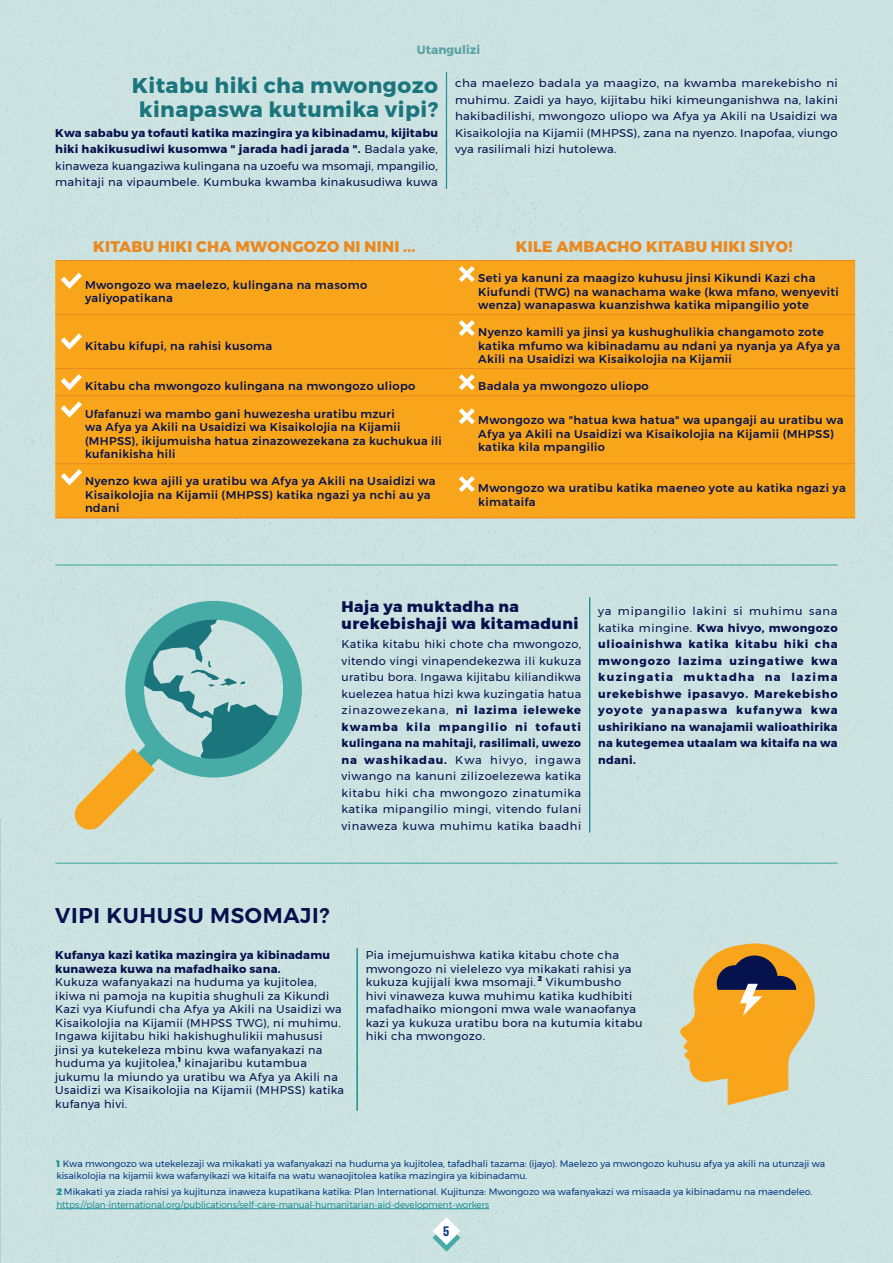
<style>
.page{position:relative;width:893px;height:1263px;background:#cde3e2}
.page>*{position:absolute;margin:0;border:0;box-sizing:border-box;transform-origin:0 0}
.TXT-COURANT-FIN{font:700 21.3px/24px "Montserrat";letter-spacing:.02em;color:#1b757d;text-align:center}
.TXT-COURANT-FIN-2{font:600 21.3px "Montserrat";letter-spacing:.03em;color:#05124e}
.t1{font:800 15.3px "Montserrat";letter-spacing:.02em;color:#ea8920}
.TXT-COURANT-FIN-3{font:800 15.3px/16.5px "Montserrat";letter-spacing:.03em;color:#05124e}
.t2{font:700 12px "Montserrat";color:#5ca2a6}
.t3{font:900 12px "Big Shoulders Display";color:#083b83}
.TXT-COURANT-FIN-4{font:11.25px/13.5px "Montserrat";letter-spacing:.03em;color:#05124e}
.TXT-COURANT-FIN-5{font:500 11.25px/13.5px "Montserrat";letter-spacing:.03em;color:#05124e}
.TXT-COURANT-FIN-6{font:700 11.25px/16.5px "Montserrat";letter-spacing:.02em;color:#05124e;text-align:justify}
.TXT-COURANT-FIN-7{font:11.25px/16.5px "Montserrat";letter-spacing:.03em;color:#05124e;text-align:justify;scale:1.05 1}
.t4{font:9.3px/12px "Montserrat";color:#083b83}
.TXT-COURANT-FIN-8{font:900 7.05px "Montserrat";color:#05124e}
.s1{font-weight:700}
.s2{font-weight:400}
.s3{font-weight:900;color:#239095}
.s4{color:#239095}
</style>
<div class="page">
<img style="left:0;top:818px;width:1px;height:445px">
<hr style="left:55px;top:564px;width:783px;height:2px;background:#46aca5">
<hr style="left:55px;top:863px;width:783px;height:1px;background:#46aca5">
<hr style="left:589px;top:597px;width:1px;height:235px;background:#239095">
<hr style="left:446px;top:72px;width:1px;height:117px;background:#239095">
<hr style="left:357px;top:948px;width:1px;height:162px;background:#239095">
<svg style="left:679px;top:940px;width:139px;height:165px"></svg>
<hr style="left:56px;top:1208px;width:433px;height:1px;background:#239095">
<div style="left:55px;top:261px;width:800px;height:257px;background:#f9a51b"></div>
<hr style="left:55px;top:260px;width:398px;height:1px;background:#ea8920">
<hr style="left:453px;top:260px;width:402px;height:1px;background:#ea8920">
<hr style="left:55px;top:314px;width:398px;height:1px;background:#ea8920">
<hr style="left:453px;top:314px;width:402px;height:1px;background:#ea8920">
<hr style="left:55px;top:368px;width:398px;height:1px;background:#ea8920">
<hr style="left:453px;top:368px;width:402px;height:1px;background:#ea8920">
<hr style="left:55px;top:396px;width:398px;height:1px;background:#ea8920">
<hr style="left:453px;top:396px;width:402px;height:1px;background:#ea8920">
<hr style="left:55px;top:463px;width:398px;height:1px;background:#ea8920">
<hr style="left:453px;top:463px;width:402px;height:1px;background:#ea8920">
<hr style="left:55px;top:518px;width:398px;height:1px;background:#ea8920">
<hr style="left:453px;top:518px;width:402px;height:1px;background:#ea8920">
<svg style="left:61px;top:273px;width:21px;height:16px"></svg>
<svg style="left:459px;top:266px;width:16px;height:16px"></svg>
<svg style="left:61px;top:333px;width:21px;height:17px"></svg>
<svg style="left:459px;top:320px;width:16px;height:16px"></svg>
<svg style="left:61px;top:374px;width:21px;height:16px"></svg>
<svg style="left:459px;top:374px;width:16px;height:16px"></svg>
<svg style="left:61px;top:401px;width:21px;height:17px"></svg>
<svg style="left:459px;top:408px;width:16px;height:16px"></svg>
<svg style="left:61px;top:469px;width:21px;height:16px"></svg>
<svg style="left:459px;top:476px;width:16px;height:16px"></svg>
<svg style="left:433px;top:1217px;width:27px;height:35px"></svg>
<svg style="left:81px;top:597px;width:225px;height:227px"></svg>
<svg style="left:69px;top:604px;width:229px;height:232px"></svg>
<p class="t2" style="left:417px;top:40px;width:65px">Utangulizi</p>
<p class="TXT-COURANT-FIN" style="left:132px;top:73px;width:308px">Kitabu hiki cha mwongozo kinapaswa kutumika vipi?</p>
<p class="TXT-COURANT-FIN-4" style="left:55px;top:124px;width:384px;line-height:16.5px;text-align:justify"><span class="s1">Kwa sababu ya tofauti katika mazingira ya kibinadamu, kijitabu hiki hakikusudiwi kusomwa " jarada hadi jarada ".</span> Badala yake, kinaweza kuangaziwa kulingana na uzoefu wa msomaji, mpangilio, mahitaji na vipaumbele. Kumbuka kwamba kinakusudiwa kuwa</p>
<p class="TXT-COURANT-FIN-7" style="left:455px;top:75px;width:366px">cha maelezo badala ya maagizo, na kwamba marekebisho ni muhimu. Zaidi ya hayo, kijitabu hiki kimeunganishwa na, lakini hakibadilishi, mwongozo uliopo wa Afya ya Akili na Usaidizi wa Kisaikolojia na Kijamii (MHPSS), zana na nyenzo. Inapofaa, viungo vya rasilimali hizi hutolewa.</p>
<p class="t1" style="left:93px;top:234px;width:324px">KITABU HIKI CHA MWONGOZO NI NINI ...</p>
<p class="t1" style="left:516px;top:234px;width:278px">KILE AMBACHO KITABU HIKI SIYO!</p>
<p class="TXT-COURANT-FIN-5" style="left:85px;top:278px;width:284px">Mwongozo wa maelezo, kulingana na masomo yaliyopatikana</p>
<p class="TXT-COURANT-FIN-5" style="left:478px;top:271px;width:362px">Seti ya kanuni za maagizo kuhusu jinsi Kikundi Kazi cha<br>Kiufundi (TWG) na wanachama wake (kwa mfano, wenyeviti wenza) wanapaswa kuanzishwa katika mipangilio yote</p>
<p class="TXT-COURANT-FIN-5" style="left:85px;top:339px;width:189px">Kitabu kifupi, na rahisi kusoma</p>
<p class="TXT-COURANT-FIN-5" style="left:478px;top:325px;width:363px">Nyenzo kamili ya jinsi ya kushughulikia changamoto zote katika mfumo wa kibinadamu au ndani ya nyanja ya Afya ya<br>Akili na Usaidizi wa Kisaikolojia na Kijamii</p>
<p class="TXT-COURANT-FIN-5" style="left:85px;top:379px;width:332px">Kitabu cha mwongozo kulingana na mwongozo uliopo</p>
<p class="TXT-COURANT-FIN-5" style="left:478px;top:379px;width:172px">Badala ya mwongozo uliopo</p>
<p class="TXT-COURANT-FIN-5" style="left:85px;top:407px;width:358px">Ufafanuzi wa mambo gani huwezesha uratibu mzuri<br>wa Afya ya Akili na Usaidizi wa Kisaikolojia na Kijamii (MHPSS), ikijumuisha hatua zinazowezekana za kuchukua ili kufanikisha hili</p>
<p class="TXT-COURANT-FIN-5" style="left:478px;top:413px;width:367px">Mwongozo wa "hatua kwa hatua" wa upangaji au uratibu wa<br>Afya ya Akili na Usaidizi wa Kisaikolojia na Kijamii (MHPSS) katika kila mpangilio</p>
<p class="TXT-COURANT-FIN-5" style="left:85px;top:475px;width:352px">Nyenzo kwa ajili ya uratibu wa Afya ya Akili na Usaidizi wa<br>Kisaikolojia na Kijamii (MHPSS) katika ngazi ya nchi au ya ndani</p>
<p class="TXT-COURANT-FIN-5" style="left:478px;top:481px;width:369px">Mwongozo wa uratibu katika maeneo yote au katika ngazi ya kimataifa</p>
<p class="TXT-COURANT-FIN-3" style="left:342px;top:599px;width:238px">Haja ya muktadha na urekebishaji wa kitamaduni</p>
<p class="TXT-COURANT-FIN-4" style="left:342px;top:636px;width:241px;line-height:16.5px;text-align:justify">Katika kitabu hiki chote cha mwongozo, vitendo vingi vinapendekezwa ili kukuza uratibu bora. Ingawa kijitabu kiliandikwa kuelezea hatua hizi kwa kuzingatia hatua zinazowezekana, <span class="s1">ni lazima ieleweke kwamba kila mpangilio ni tofauti kulingana na mahitaji, rasilimali, uwezo na washikadau.</span> Kwa hivyo, ingawa viwango na kanuni zilizoelezewa katika kitabu hiki cha mwongozo zinatumika katika mipangilio mingi, vitendo fulani vinaweza kuwa muhimu katika baadhi</p>
<p class="TXT-COURANT-FIN-6" style="left:598px;top:603px;width:241px"><span class="s2">ya mipangilio lakini si muhimu sana katika mingine.</span> Kwa hivyo, mwongozo ulioainishwa katika kitabu hiki cha mwongozo lazima uzingatiwe kwa kuzingatia muktadha na lazima urekebishwe ipasavyo. Marekebisho yoyote yanapaswa kufanywa kwa ushirikiano na wanajamii walioathirika na kutegemea utaalam wa kitaifa na wa ndani.</p>
<p class="TXT-COURANT-FIN-2" style="left:55px;top:898px;width:275px">VIPI KUHUSU MSOMAJI?</p>
<p class="TXT-COURANT-FIN-6" style="left:55px;top:948px;width:276px;line-height:13.5px">Kufanya kazi katika mazingira ya kibinadamu kunaweza kuwa na mafadhaiko sana.</p>
<p class="TXT-COURANT-FIN-4" style="left:55px;top:975px;width:288px">Kukuza wafanyakazi na huduma ya kujitolea, ikiwa ni pamoja na kupitia shughuli za Kikundi Kazi vya Kiufundi cha Afya ya Akili na Usaidizi wa Kisaikolojia na Kijamii (MHPSS TWG), ni muhimu.<br>Ingawa kijitabu hiki hakishughulikii mahususi jinsi ya kutekeleza mbinu kwa wafanyakazi na huduma ya kujitolea,</p>
<p class="TXT-COURANT-FIN-8" style="left:178px;top:1053px;width:5px">1</p>
<p class="TXT-COURANT-FIN-4" style="left:55px;top:1056px;width:290px;text-indent:129px">kinajaribu kutambua jukumu la miundo ya uratibu wa Afya ya Akili na Usaidizi wa Kisaikolojia na Kijamii (MHPSS) katika kufanya hivi.</p>
<p class="TXT-COURANT-FIN-4" style="left:366px;top:948px;width:267px">Pia imejumuishwa katika kitabu chote cha mwongozo ni vielelezo vya mikakati rahisi ya kukuza kujijali kwa msomaji.</p>
<p class="TXT-COURANT-FIN-8" style="left:538px;top:972px;width:6px">2</p>
<p class="TXT-COURANT-FIN-4" style="left:366px;top:975px;width:278px;text-indent:180px">Vikumbusho hivi vinaweza kuwa muhimu katika kudhibiti mafadhaiko miongoni mwa wale wanaofanya kazi ya kukuza uratibu bora na kutumia kitabu hiki cha mwongozo.</p>
<p class="t4" style="left:56px;top:1157px;width:770px"><span class="s3">1</span> Kwa mwongozo wa utekelezaji wa mikakati ya wafanyakazi na huduma ya kujitolea, tafadhali tazama: (ijayo). Maelezo ya mwongozo kuhusu afya ya akili na utunzaji wa kisaikolojia na kijamii kwa wafanyikazi wa kitaifa na watu wanaojitolea katika mazingira ya kibinadamu.</p>
<p class="t4" style="left:56px;top:1185px;width:758px;line-height:12.8px"><span class="s3">2</span> Mikakati ya ziada rahisi ya kujitunza inaweza kupatikana katika: Plan International. Kujitunza: Mwongozo wa wafanyakazi wa misaada ya kibinadamu na maendeleo. <span class="s4">https://plan-international.org/publications/self-care-manual-humanitarian-aid-development-workers</span></p>
<p class="t3" style="left:443px;top:1222px;width:8px">5</p>
</div>
